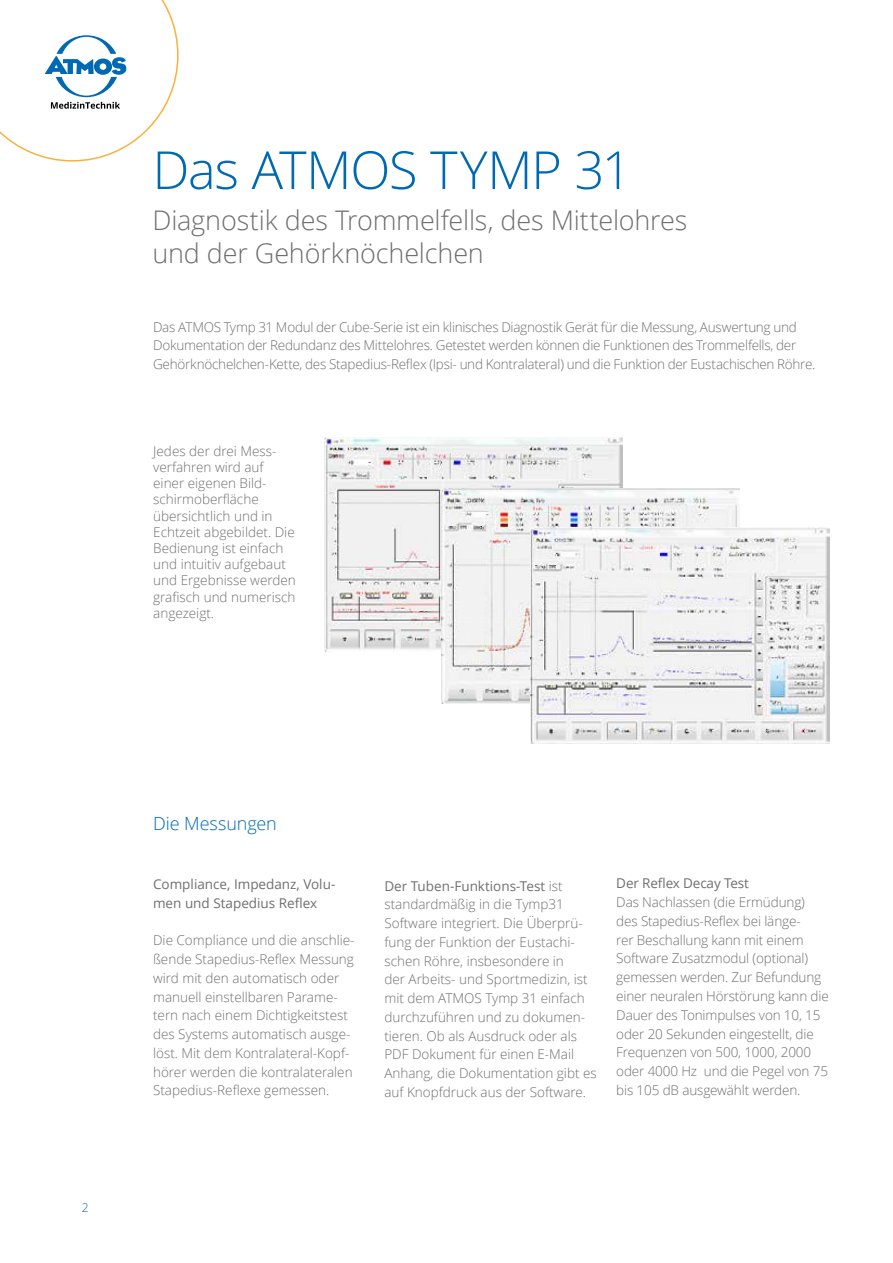
<style>
.page{position:relative;width:893px;height:1263px;background:#fff}
.page>*{position:absolute;margin:0;border:0;box-sizing:border-box;transform-origin:0 0}
.t1{font:300 52.5px "Open Sans";letter-spacing:-.025em;color:#0069b4}
.t2{font:300 27px/32.4px "Open Sans";letter-spacing:-.005em;color:#706f6f}
.t3{font:300 18px "Open Sans";letter-spacing:-.005em;color:#0069b4}
.t4{font:300 13.5px/18.8px "Open Sans";color:#706f6f}
.t5{font:300 13.5px/18.8px "Open Sans";letter-spacing:-.02em;color:#706f6f}
.t6{font:13.5px/18.8px "Open Sans";color:#706f6f}
.t7{font:300 12px "Open Sans";color:#0069b4}
.s1{font-weight:400}
</style>
<div class="page">
<img style="left:324px;top:437px;width:298px;height:214px">
<img style="left:441px;top:489px;width:299px;height:215px">
<img style="left:530px;top:528px;width:299px;height:216px">
<svg style="left:0;top:0;width:179px;height:162px"></svg>
<h1 class="t1" style="left:152px;top:134px;width:481px">Das ATMOS TYMP 31</h1>
<h2 class="t2" style="left:152px;top:203px;width:537px">Diagnostik des Trommelfells, des Mittelohres und der Gehörknöchelchen</h2>
<p class="t5" style="left:153px;top:317px;width:664px">Das ATMOS Tymp 31 Modul der Cube-Serie ist ein klinisches Diagnostik Gerät für die Messung, Auswertung und<br>Dokumentation der Redundanz des Mittelohres. Getestet werden können die Funktionen des Trommelfells, der<br>Gehörknöchelchen-Kette, des Stapedius-Reflex (Ipsi- und Kontralateral) und die Funktion der Eustachischen Röhre.</p>
<p class="t4" style="left:153px;top:442px;width:144px;line-height:16.2px">Jedes der drei Mess&shy;verfahren wird auf einer eigenen Bild&shy;schirmoberfläche übersichtlich und in<br>Echtzeit abgebildet. Die<br>Bedienung ist einfach und intuitiv aufgebaut und Ergebnisse werden grafisch und numerisch angezeigt.</p>
<p class="t7" style="left:82px;top:1199px;width:8px">2</p>
<h3 class="t3" style="left:153px;top:811px;width:125px">Die Messungen</h3>
<p class="t6" style="left:153px;top:874px;width:184px">Compliance, Impedanz, Volu&shy;men und Stapedius Reflex</p>
<p class="t4" style="left:153px;top:931px;width:203px">Die Compliance und die anschlie&shy;ßende Stapedius-Reflex Messung wird mit den automatisch oder manuell einstellbaren Parame&shy;tern nach einem Dichtigkeitstest des Systems automatisch ausge&shy;löst. Mit dem Kontralateral-Kopf&shy;hörer werden die kontralateralen<br>Stapedius-Reflexe gemessen.</p>
<p class="t4" style="left:384px;top:876px;width:214px"><span class="s1">Der Tuben-Funktions-Test</span> ist standardmäßig in die Tymp31<br>Software integriert. Die Überprü&shy;fung der Funktion der Eustachi&shy;schen Röhre, insbesondere in<br>der Arbeits- und Sportmedizin, ist mit dem ATMOS Tymp 31 einfach durchzuführen und zu dokumen&shy;tieren. Ob als Ausdruck oder als<br>PDF Dokument für einen E-Mail<br>Anhang, die Dokumentation gibt es auf Knopfdruck aus der Software.</p>
<p class="t6" style="left:616px;top:874px;width:134px">Der Reflex Decay Test</p>
<p class="t4" style="left:616px;top:892px;width:214px">Das Nachlassen (die Ermüdung) des Stapedius-Reflex bei länge-<br>rer Beschallung kann mit einem<br>Software Zusatzmodul (optional) gemessen werden. Zur Befundung einer neuralen Hörstörung kann die<br>Dauer des Tonimpulses von 10, 15 oder 20 Sekunden eingestellt, die<br>Frequenzen von 500, 1000, 2000 oder 4000 Hz und die Pegel von 75 bis 105 dB ausgewählt werden.</p>
</div>
